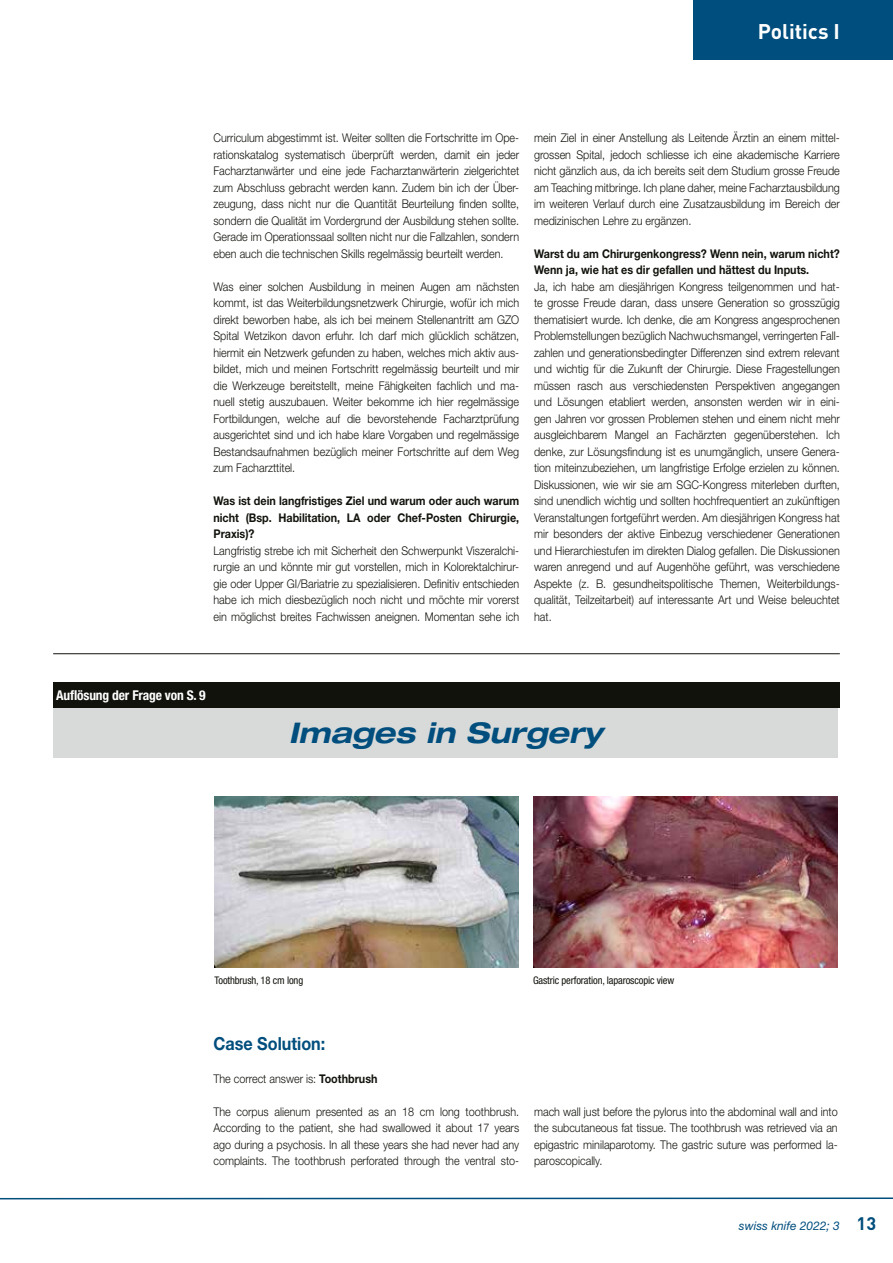
<style>
.page{position:relative;width:893px;height:1263px;background:#fff}
.page>*{position:absolute;margin:0;border:0;box-sizing:border-box;transform-origin:0 0}
.t1{font:italic 700 expanded 28.5px "Helvetica Neue LT Std";color:#004e7d}
.t2{font:700 21px "DINOT";color:#fff}
.t3{font:700 18px "Helvetica Neue LT Std";color:#004e7d;scale:.9 1}
.t4{font:700 condensed 13.5px "Helvetica Neue LT Std";letter-spacing:-.01em;color:#fff}
.t5{font:300 12px/16.5px "Helvetica Neue LT Std";color:#12120d;text-align:justify;scale:.9 1}
.t6{font:700 12px/16.5px "Helvetica Neue LT Std";color:#12120d;text-align:justify;scale:.9 1}
.t7{font:italic 12px "Helvetica Neue LT Std";color:#004e7d}
.t8{font:condensed 10.5px "Helvetica Neue LT Std";letter-spacing:-.01em;color:#12120d}
.s1{font-weight:700}
.s2{font-family:"DINOT";font-weight:700;font-style:normal;font-size:18px}
</style>
<div class="page">
<div style="left:693px;top:0;width:200px;height:60px;background:#004e7d"></div>
<svg style="left:0;top:1197px;width:893px;height:3px;background:#7fa6bd"></svg>
<hr style="left:53px;top:653px;width:787px;height:1px;background:#12120d">
<div style="left:53px;top:708px;width:785px;height:49px;background:#d8dada"></div>
<div style="left:53px;top:682px;width:787px;height:26px;background:#12120d"></div>
<img style="left:215px;top:796px;width:304px;height:171px">
<img style="left:533px;top:796px;width:305px;height:171px">
<h2 class="t2" style="left:758px;top:15px;width:84px">Politics I</h2>
<p class="t5" style="left:213px;top:129px;width:341px">Curriculum abgestimmt ist. Weiter sollten die Fortschritte im Ope&shy;rationskatalog systematisch überprüft werden, damit ein jeder Facharztanwärter und eine jede Facharztanwärterin zielgerichtet zum Abschluss gebracht werden kann. Zudem bin ich der Über&shy;zeugung, dass nicht nur die Quantität Beurteilung finden sollte, sondern die Qualität im Vordergrund der Ausbildung stehen sollte.<br>Gerade im Operationssaal sollten nicht nur die Fallzahlen, sondern eben auch die technischen Skills regelmässig beurteilt werden.</p>
<p class="t5" style="left:213px;top:278px;width:341px">Was einer solchen Ausbildung in meinen Augen am nächsten kommt, ist das Weiterbildungsnetzwerk Chirurgie, wofür ich mich direkt beworben habe, als ich bei meinem Stellenantritt am GZO Spital Wetzikon davon erfuhr. Ich darf mich glücklich schätzen, hiermit ein Netzwerk gefunden zu haben, welches mich aktiv aus&shy;bildet, mich und meinen Fortschritt regelmässig beurteilt und mir die Werkzeuge bereitstellt, meine Fähigkeiten fachlich und ma&shy;nuell stetig auszubauen. Weiter bekomme ich hier regelmässige Fortbildungen, welche auf die bevorstehende Facharztprüfung ausgerichtet sind und ich habe klare Vorgaben und regelmässige Bestandsaufnahmen bezüglich meiner Fortschritte auf dem Weg zum Facharzttitel.</p>
<p class="t6" style="left:213px;top:492px;width:341px">Was ist dein langfristiges Ziel und warum oder auch warum nicht (Bsp. Habilitation, LA oder Chef-Posten Chirurgie, Praxis)?</p>
<p class="t5" style="left:213px;top:542px;width:341px">Langfristig strebe ich mit Sicherheit den Schwerpunkt Viszeralchi&shy;rurgie an und könnte mir gut vorstellen, mich in Kolorektalchirur&shy;gie oder Upper GI/Bariatrie zu spezialisieren. Definitiv entschieden habe ich mich diesbezüglich noch nicht und möchte mir vorerst ein möglichst breites Fachwissen aneignen. Momentan sehe ich</p>
<p class="t5" style="left:534px;top:129px;width:341px">mein Ziel in einer Anstellung als Leitende Ärztin an einem mittel&shy;grossen Spital, jedoch schliesse ich eine akademische Karriere nicht gänzlich aus, da ich bereits seit dem Studium grosse Freude am Teaching mitbringe. Ich plane daher, meine Facharztausbildung im weiteren Verlauf durch eine Zusatzausbildung im Bereich der medizinischen Lehre zu ergänzen.</p>
<p class="t6" style="left:534px;top:245px;width:341px">Warst du am Chirurgenkongress? Wenn nein, warum nicht?<br>Wenn ja, wie hat es dir gefallen und hättest du Inputs.</p>
<p class="t5" style="left:534px;top:278px;width:341px">Ja, ich habe am diesjährigen Kongress teilgenommen und hat&shy;te grosse Freude daran, dass unsere Generation so grosszügig thematisiert wurde. Ich denke, die am Kongress angesprochenen Problemstellungen bezüglich Nachwuchsmangel, verringerten Fall&shy;zahlen und generationsbedingter Differenzen sind extrem relevant und wichtig für die Zukunft der Chirurgie. Diese Fragestellungen müssen rasch aus verschiedensten Perspektiven angegangen und Lösungen etabliert werden, ansonsten werden wir in eini&shy;gen Jahren vor grossen Problemen stehen und einem nicht mehr ausgleichbarem Mangel an Fachärzten gegenüberstehen. Ich denke, zur Lösungsfindung ist es unumgänglich, unsere Genera&shy;tion miteinzubeziehen, um langfristige Erfolge erzielen zu können.<br>Diskussionen, wie wir sie am SGC-Kongress miterleben durften, sind unendlich wichtig und sollten hochfrequentiert an zukünftigen Veranstaltungen fortgeführt werden. Am diesjährigen Kongress hat mir besonders der aktive Einbezug verschiedener Generationen und Hierarchiestufen im direkten Dialog gefallen. Die Diskussionen waren anregend und auf Augenhöhe geführt, was verschiedene Aspekte (z. B. gesundheitspolitische Themen, Weiterbildungs&shy;qualität, Teilzeitarbeit) auf interessante Art und Weise beleuchtet hat.</p>
<p class="t4" style="left:56px;top:687px;width:151px">Auflösung der Frage von S. 9</p>
<h1 class="t1" style="left:289px;top:715px;width:315px">Images in Surgery</h1>
<p class="t8" style="left:215px;top:974px;width:90px">Toothbrush, 18 cm long</p>
<p class="t8" style="left:533px;top:974px;width:143px">Gastric perforation, laparoscopic view</p>
<h3 class="t3" style="left:213px;top:1032px;width:126px">Case Solution:</h3>
<p class="t5" style="left:213px;top:1070px;width:184px">The correct answer is: <span class="s1">Toothbrush</span></p>
<p class="t5" style="left:213px;top:1103px;width:341px">The corpus alienum presented as an 18 cm long toothbrush.<br>According to the patient, she had swallowed it about 17 years ago during a psychosis. In all these years she had never had any complaints. The toothbrush perforated through the ventral sto-</p>
<p class="t5" style="left:534px;top:1103px;width:339px">mach wall just before the pylorus into the abdominal wall and into the subcutaneous fat tissue. The toothbrush was retrieved via an epigastric minilaparotomy. The gastric suture was performed la&shy;paroscopically.</p>
<p class="t7" style="left:739px;top:1218px;width:139px">swiss knife 2022; 3 <span class="s2">13</span></p>
</div>
